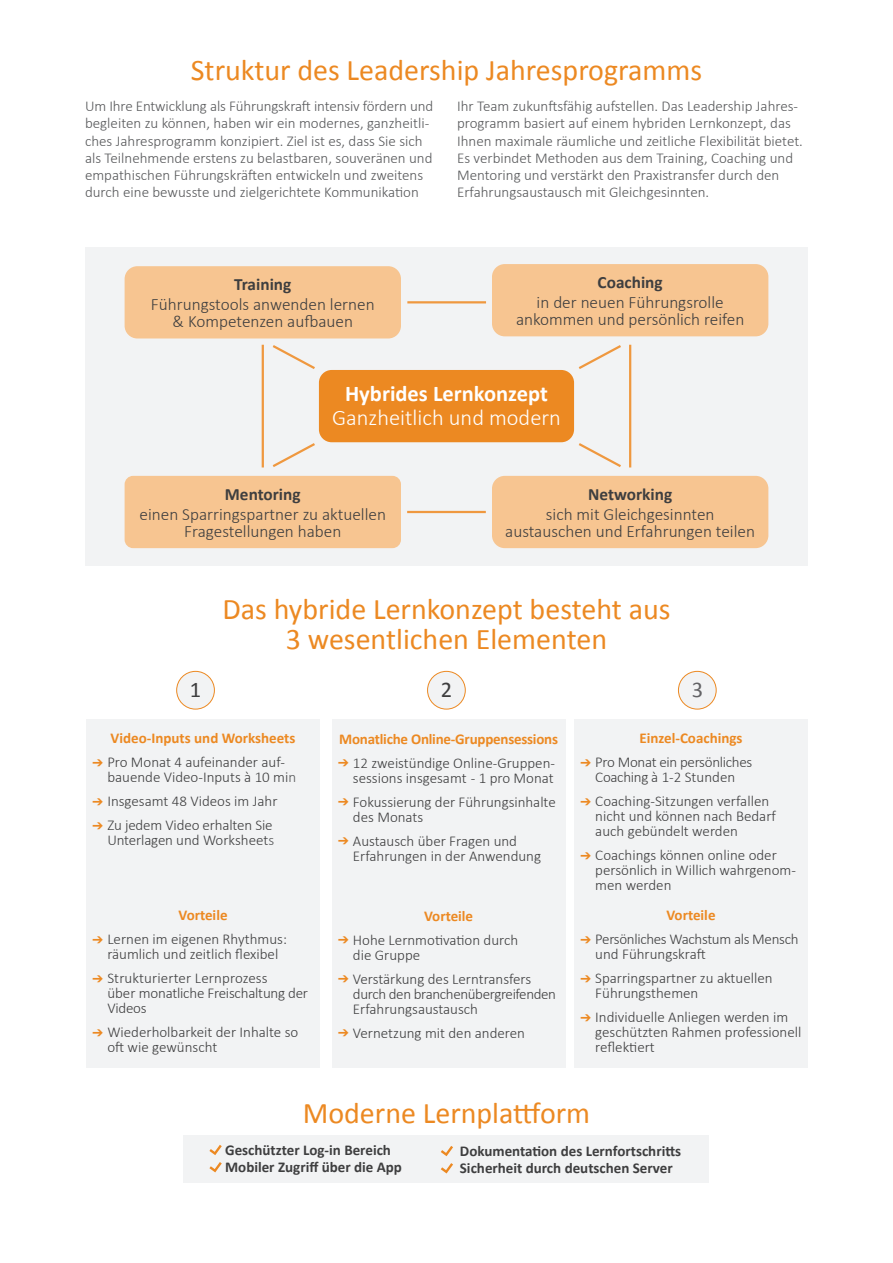
<style>
.page{position:relative;width:893px;height:1263px;background:#fff}
.page>*{position:absolute;margin:0;border:0;box-sizing:border-box;transform-origin:0 0}
.t1{font:30px/30px "Calibri";color:#ec8922;text-align:center}
.t2{font:300 22.5px "Calibri";color:#fff}
.t3{font:700 22.5px "Calibri";color:#fff}
.t4{font:22.5px "Calibri";color:#3e3e3f}
.t5{font:22.5px "Calibri";color:#636366}
.t6{font:300 17.25px/17.2px "Calibri";color:#3e3e3f;text-align:center}
.t7{font:700 17.25px "Calibri";color:#3e3e3f}
.t8{font:300 15px/15px "Calibri";color:#3e3e3f}
.t9{font:300 15px/17.2px "Calibri";color:#57585a}
.t10{font:700 15px/17.2px "Calibri";color:#3e3e3f}
.t11{font:700 15px "Calibri";color:#ec8922}
.t12{font:300 15px/15px "Calibri";letter-spacing:-.02em;color:#3e3e3f;text-align:center}
.s1{color:#ec8922}
.s2{color:#57585a}
</style>
<div class="page">
<div style="left:184px;top:1135px;width:525px;height:48px;background:#f2f3f4"></div>
<svg style="left:441px;top:1146px;width:12px;height:10px"></svg>
<svg style="left:441px;top:1163px;width:12px;height:10px"></svg>
<svg style="left:209px;top:1145px;width:13px;height:10px"></svg>
<svg style="left:209px;top:1162px;width:13px;height:10px"></svg>
<div style="left:85px;top:247px;width:723px;height:319px;background:#f2f3f4"></div>
<hr style="left:262px;top:345px;width:2px;height:122px;background:#ef983f">
<hr style="left:407px;top:511px;width:79px;height:2px;background:#ef983f">
<div style="left:125px;top:476px;width:276px;height:72px;background:#f7c591;border-radius:9px"></div>
<div style="left:492px;top:264px;width:276px;height:72px;background:#f7c591;border-radius:13px"></div>
<div style="left:125px;top:266px;width:276px;height:72px;background:#f7c591;border-radius:13px"></div>
<div style="left:492px;top:476px;width:276px;height:72px;background:#f7c591;border-radius:13px"></div>
<div style="left:319px;top:370px;width:255px;height:72px;background:#ec8922;border-radius:13px"></div>
<hr style="left:629px;top:345px;width:2px;height:122px;background:#ef983f">
<hr style="left:407px;top:301px;width:79px;height:2px;background:#ef983f">
<svg style="left:272px;top:345px;width:43px;height:24px"></svg>
<svg style="left:578px;top:345px;width:43px;height:24px"></svg>
<svg style="left:272px;top:443px;width:43px;height:24px"></svg>
<svg style="left:578px;top:443px;width:43px;height:24px"></svg>
<div style="left:86px;top:719px;width:234px;height:349px;background:#f2f3f4"></div>
<div style="left:332px;top:719px;width:234px;height:349px;background:#f2f3f4"></div>
<div style="left:574px;top:719px;width:234px;height:349px;background:#f2f3f4"></div>
<div style="left:177px;top:671px;width:37px;height:38px;background:#f2f3f4;border-radius:50%"></div>
<div style="left:176px;top:671px;width:39px;height:38px;border:1px solid #ec8922;border-radius:50%"></div>
<div style="left:428px;top:671px;width:37px;height:38px;background:#f2f3f4;border-radius:50%"></div>
<div style="left:427px;top:671px;width:39px;height:38px;border:1px solid #ec8922;border-radius:50%"></div>
<div style="left:678px;top:671px;width:38px;height:38px;background:#f2f3f4;border-radius:50%"></div>
<div style="left:678px;top:671px;width:38px;height:38px;border:1px solid #ec8922;border-radius:50%"></div>
<h1 class="t1" style="left:191px;top:54px;width:513px">Struktur des Leadership Jahresprogramms</h1>
<p class="t9" style="left:85px;top:97px;width:350px">Um Ihre Entwicklung als Führungskraft intensiv fördern und begleiten zu können, haben wir ein modernes, ganzheitli&shy;ches Jahresprogramm konzipiert. Ziel ist es, dass Sie sich als Teilnehmende erstens zu belastbaren, souveränen und empathischen Führungskräften entwickeln und zweitens durch eine bewusste und zielgerichtete Kommunikation</p>
<p class="t9" style="left:457px;top:97px;width:347px">Ihr Team zukunftsfähig aufstellen. Das Leadership Jahres&shy;programm basiert auf einem hybriden Lernkonzept, das Ihnen maximale räumliche und zeitliche Flexibilität bietet.<br>Es verbindet Methoden aus dem Training, Coaching und Mentoring und verstärkt den Praxistransfer durch den Erfahrungsaustausch mit Gleichgesinnten.</p>
<p class="t7" style="left:234px;top:272px;width:59px">Training</p>
<p class="t6" style="left:151px;top:295px;width:225px">Führungstools anwenden lernen &amp; Kompetenzen aufbauen</p>
<p class="t7" style="left:598px;top:270px;width:67px">Coaching</p>
<p class="t6" style="left:516px;top:293px;width:230px">in der neuen Führungsrolle ankommen und persönlich reifen</p>
<h2 class="t3" style="left:345px;top:378px;width:204px">Hybrides Lernkonzept</h2>
<h2 class="t2" style="left:332px;top:404px;width:230px">Ganzheitlich und modern</h2>
<p class="t7" style="left:225px;top:482px;width:77px">Mentoring</p>
<p class="t6" style="left:140px;top:505px;width:248px">einen Sparringspartner zu aktuellen<br>Fragestellungen haben</p>
<p class="t7" style="left:588px;top:482px;width:85px">Networking</p>
<p class="t6" style="left:505px;top:505px;width:251px">sich mit Gleichgesinnten austauschen und Erfahrungen teilen</p>
<h1 class="t1" style="left:222px;top:593px;width:450px">Das hybride Lernkonzept besteht aus<br>3 wesentlichen Elementen</h1>
<h2 class="t4" style="left:190px;top:674px;width:13px">1</h2>
<h2 class="t4" style="left:441px;top:674px;width:13px">2</h2>
<h2 class="t5" style="left:692px;top:674px;width:13px">3</h2>
<p class="t11" style="left:111px;top:727px;width:186px">Video-Inputs und Worksheets</p>
<p class="t8" style="left:107px;top:754px;width:190px;text-indent:-15px"><span class="s1">➔</span> Pro Monat 4 aufeinander auf&shy;bauende Video-Inputs à 10 mi<span class="s2">n</span></p>
<p class="t8" style="left:92px;top:793px;width:187px"><span class="s1">➔</span> Insgesamt 48 Videos im Jahr</p>
<p class="t8" style="left:92px;top:817px;width:183px;text-align:right"><span class="s1">➔</span> Zu jedem Video erhalten Sie<br>Unterlagen und Worksheet<span class="s2">s</span></p>
<p class="t11" style="left:179px;top:904px;width:51px">Vorteile</p>
<p class="t8" style="left:92px;top:931px;width:196px;text-align:center"><span class="s1">➔</span> Lernen im eigenen Rhythmus: räumlich und zeitlich flexibel</p>
<p class="t8" style="left:107px;top:970px;width:202px;text-indent:-15px"><span class="s1">➔</span> Strukturierter Lernprozess<br>über monatliche Freischaltung der<br>Videos</p>
<p class="t8" style="left:107px;top:1024px;width:192px;text-indent:-15px"><span class="s1">➔</span> Wiederholbarkeit der Inhalte so oft wie gewünscht</p>
<p class="t11" style="left:339px;top:728px;width:220px">Monatliche Online-Gruppensessions</p>
<p class="t8" style="left:338px;top:755px;width:219px;text-align:right"><span class="s1">➔</span> 12 zweistündige Online-Gruppen&shy;sessions insgesamt - 1 pro Monat</p>
<p class="t8" style="left:353px;top:794px;width:204px;text-indent:-15px"><span class="s1">➔</span> Fokussierung der Führungsinhalte des Monats</p>
<p class="t8" style="left:353px;top:833px;width:190px;text-indent:-15px"><span class="s1">➔</span> Austausch über Fragen und<br>Erfahrungen in der Anwendung</p>
<p class="t11" style="left:424px;top:905px;width:51px">Vorteile</p>
<p class="t8" style="left:353px;top:932px;width:167px;text-indent:-15px"><span class="s1">➔</span> Hohe Lernmotivation durch die Gruppe</p>
<p class="t8" style="left:353px;top:971px;width:205px;text-indent:-15px"><span class="s1">➔</span> Verstärkung des Lerntransfers durch den branchenübergreifenden<br>Erfahrungsaustausch</p>
<p class="t8" style="left:338px;top:1025px;width:189px"><span class="s1">➔</span> Vernetzung mit den anderen</p>
<p class="t11" style="left:639px;top:727px;width:105px">Einzel-Coachings</p>
<p class="t12" style="left:580px;top:754px;width:173px"><span class="s1">➔</span> Pro Monat ein persönliches<br>Coaching à 1-2 Stunden</p>
<p class="t8" style="left:595px;top:793px;width:182px;text-indent:-15px"><span class="s1">➔</span> Coaching-Sitzungen verfallen nicht und können nach Bedarf auch gebündelt werden</p>
<p class="t8" style="left:595px;top:847px;width:202px;text-indent:-15px"><span class="s1">➔</span> Coachings können online oder persönlich in Willich wahrgenom&shy;men werden</p>
<p class="t11" style="left:666px;top:904px;width:51px">Vorteile</p>
<p class="t12" style="left:595px;top:931px;width:205px;text-align:left;text-indent:-15px"><span class="s1">➔</span> Persönliches Wachstum als Mensch und Führungskraft</p>
<p class="t8" style="left:595px;top:970px;width:179px;text-indent:-15px"><span class="s1">➔</span> Sparringspartner zu aktuellen<br>Führungsthemen</p>
<p class="t8" style="left:595px;top:1009px;width:208px;text-indent:-15px"><span class="s1">➔</span> Individuelle Anliegen werden im geschützten Rahmen professionell reflektiert</p>
<h1 class="t1" style="left:303px;top:1097px;width:289px">Moderne Lernplattform</h1>
<p class="t10" style="left:460px;top:1142px;width:223px">Dokumentation des Lernfortschritts<br>Sicherheit durch deutschen Server</p>
<p class="t10" style="left:225px;top:1141px;width:178px">Geschützter Log-in Bereich<br>Mobiler Zugriff über die App</p>
</div>
